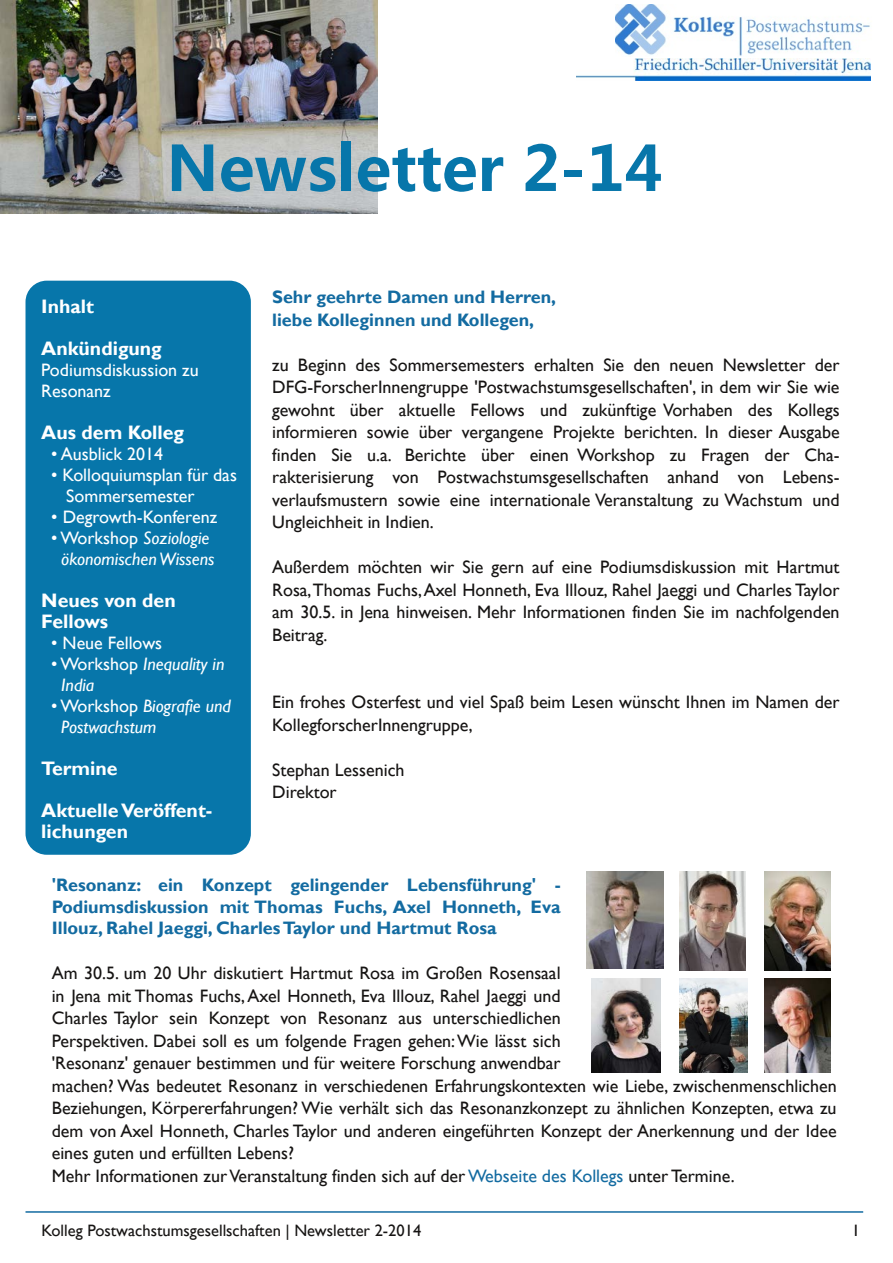
<style>
.page{position:relative;width:893px;height:1263px;background:#fff}
.page>*{position:absolute;margin:0;border:0;box-sizing:border-box;transform-origin:0 0}
.t1{font:700 19.5px/42px "Gill Sans";color:#fff}
.t2{font:18px/22.5px "Gill Sans";color:#161413}
.t3{font:700 18px/21.3px "Gill Sans";color:#136ba1}
.t4{font:18px/21px "Gill Sans";color:#fff}
.t5{font:italic 18px/21px "Gill Sans";color:#fff}
.t6{font:16.5px "Gill Sans";color:#161413}
.s1{font-style:normal}
.s2{color:#136ba1}
</style>
<div class="page">
<div style="left:26px;top:281px;width:225px;height:574px;background:#0776aa;border-radius:21px"></div>
<hr style="left:26px;top:1211px;width:837px;height:2px;background:#136ba1">
<img style="left:0;top:0;width:378px;height:213px">
<svg style="left:172px;top:144px;width:41px;height:47px;background:#4d93b3"></svg>
<svg style="left:221px;top:157px;width:114px;height:35px;background:#5a99b6"></svg>
<div style="left:341px;top:142px;width:10px;height:49px;background:#0776aa"></div>
<svg style="left:358px;top:148px;width:118px;height:44px"></svg>
<svg style="left:482px;top:157px;width:21px;height:34px"></svg>
<svg style="left:526px;top:144px;width:30px;height:47px"></svg>
<div style="left:565px;top:170px;width:17px;height:7px;background:#0776aa"></div>
<svg style="left:592px;top:144px;width:69px;height:47px"></svg>
<img style="left:577px;top:59px;width:293px;height:22px">
<img style="left:616px;top:4px;width:254px;height:52px">
<img style="left:587px;top:872px;width:76px;height:96px">
<img style="left:680px;top:872px;width:65px;height:99px">
<img style="left:765px;top:872px;width:65px;height:98px">
<img style="left:591px;top:978px;width:69px;height:95px">
<img style="left:680px;top:978px;width:67px;height:94px">
<img style="left:764px;top:978px;width:67px;height:94px">
<p class="t1" style="left:41px;top:286px;width:122px">Inhalt<br>Ankündigung</p>
<p class="t4" style="left:41px;top:360px;width:159px">Podiumsdiskussion zu<br>Resonanz</p>
<p class="t1" style="left:41px;top:412px;width:144px">Aus dem Kolleg</p>
<p class="t4" style="left:51px;top:444px;width:113px">• Ausblick 2014</p>
<p class="t4" style="left:66px;top:465px;width:172px;text-indent:-15px">• Kolloquiumsplan für das<br>Sommersemester</p>
<p class="t4" style="left:51px;top:507px;width:167px">• Degrowth-Konferenz</p>
<p class="t5" style="left:51px;top:528px;width:165px;text-align:center"><span class="s1">•Workshop</span> Soziologie ökonomischenWissens</p>
<p class="t1" style="left:41px;top:590px;width:136px;line-height:21px">Neues von den<br>Fellows</p>
<p class="t4" style="left:51px;top:633px;width:112px">• Neue Fellows</p>
<p class="t5" style="left:61px;top:654px;width:165px;text-indent:-10px"><span class="s1">•Workshop</span> Inequality in<br>India</p>
<p class="t5" style="left:61px;top:696px;width:171px;text-indent:-10px"><span class="s1">•Workshop</span> Biografie und<br>Postwachstum</p>
<p class="t1" style="left:41px;top:748px;width:173px">Termine<br>Aktuelle Veröffent-</p>
<p class="t1" style="left:41px;top:811px;width:88px">lichungen</p>
<p class="t3" style="left:272px;top:286px;width:285px;line-height:22.5px">Sehr geehrte Damen und Herren, liebe Kolleginnen und Kollegen,</p>
<p class="t2" style="left:272px;top:354px;width:569px;text-align:justify">zu Beginn des Sommersemesters erhalten Sie den neuen Newsletter der DFG-ForscherInnengruppe 'Postwachstumsgesellschaften', in dem wir Sie wie gewohnt über aktuelle Fellows und zukünftige Vorhaben des Kollegs informieren sowie über vergangene Projekte berichten. In dieser Ausgabe finden Sie u.a. Berichte über einen Workshop zu Fragen der Cha&shy;rakterisierung von Postwachstumsgesellschaften anhand von Lebens&shy;verlaufsmustern sowie eine internationale Veranstaltung zu Wachstum und Ungleichheit in Indien.</p>
<p class="t2" style="left:272px;top:556px;width:569px;text-align:justify">Außerdem möchten wir Sie gern auf eine Podiumsdiskussion mit Hartmut Rosa,Thomas Fuchs,Axel Honneth, Eva Illouz, Rahel Jaeggi und Charles Taylor am 30.5. in Jena hinweisen. Mehr Informationen finden Sie im nachfolgenden Beitrag.</p>
<p class="t2" style="left:272px;top:691px;width:569px">Ein frohes Osterfest und viel Spaß beim Lesen wünscht Ihnen im Namen der<br>KollegforscherInnengruppe,</p>
<p class="t2" style="left:272px;top:759px;width:134px">Stephan Lessenich<br>Direktor</p>
<p class="t3" style="left:52px;top:875px;width:510px;text-align:justify">'Resonanz: ein Konzept gelingender Lebensführung' - Podiumsdiskussion mit Thomas Fuchs, Axel Honneth, Eva Illouz, Rahel Jaeggi, Charles Taylor und Hartmut Rosa</p>
<p class="t2" style="left:52px;top:962px;width:787px">Am 30.5. um 20 Uhr diskutiert Hartmut Rosa im Großen Rosensaal<br>in Jena mit Thomas Fuchs, Axel Honneth, Eva Illouz, Rahel Jaeggi und<br>Charles Taylor sein Konzept von Resonanz aus unterschiedlichen<br>Perspektiven. Dabei soll es um folgende Fragen gehen:Wie lässt sich<br>'Resonanz' genauer bestimmen und für weitere Forschung anwendbar<br>machen? Was bedeutet Resonanz in verschiedenen Erfahrungskontexten wie Liebe, zwischenmenschlichen Beziehungen, Körpererfahrungen? Wie verhält sich das Resonanzkonzept zu ähnlichen Konzepten, etwa zu dem von Axel Honneth, Charles Taylor und anderen eingeführten Konzept der Anerkennung und der Idee eines guten und erfüllten Lebens?<br>Mehr Informationen zur Veranstaltung finden sich auf der<span class="s2">Webseite des Kollegs</span> unter Termine.</p>
<p class="t6" style="left:42px;top:1220px;width:381px">Kolleg Postwachstumsgesellschaften | Newsletter 2-2014</p>
<p class="t6" style="left:852px;top:1220px;width:10px">1</p>
</div>
